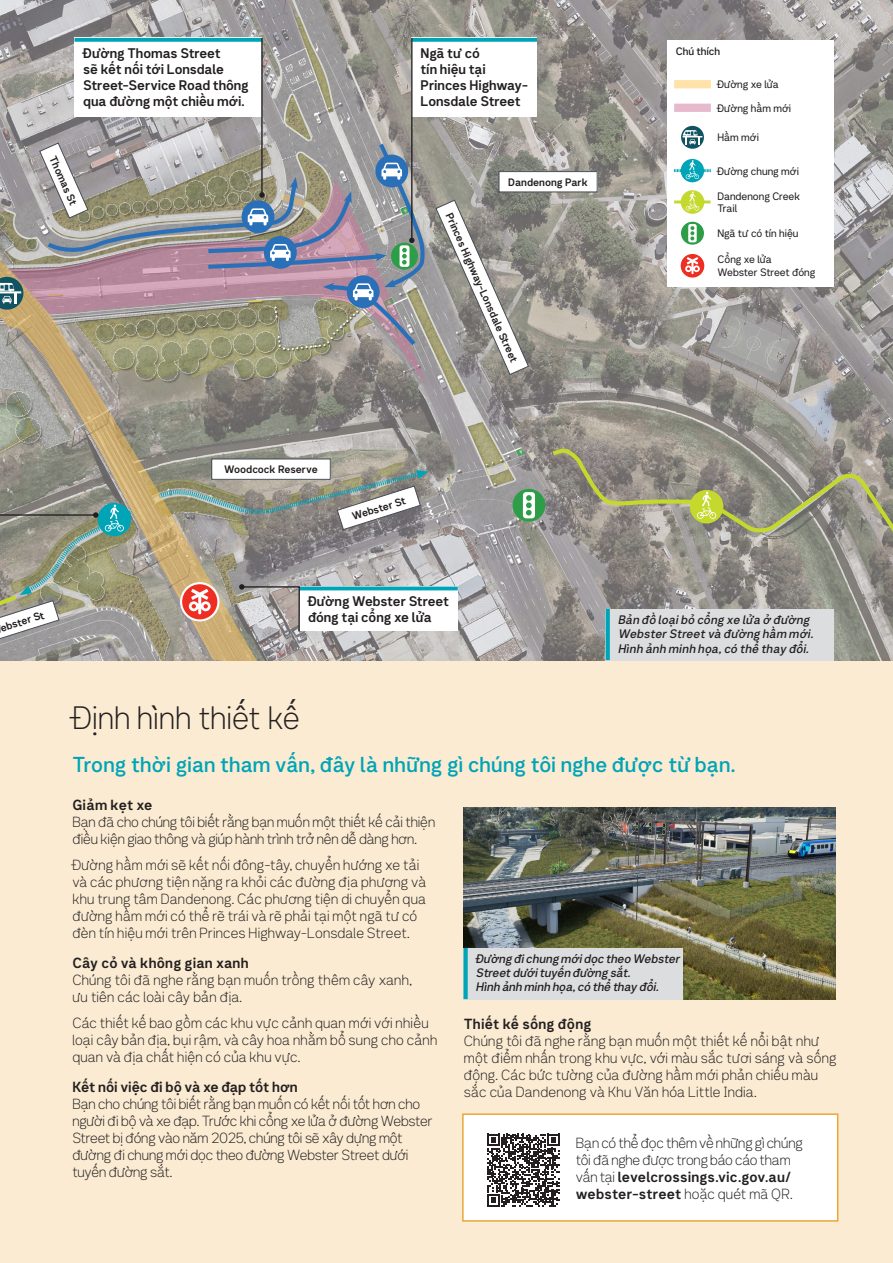
<style>
.page{position:relative;width:893px;height:1263px;background:#fff}
.page>*{position:absolute;margin:0;border:0;box-sizing:border-box;transform-origin:0 0}
.H1_Span_all_col{font:31.5px "Network Sans 2019 Light";letter-spacing:.005em;color:#231f20}
.Intro_Span_all_col{font:21px "Network Sans 2019 Medium";color:#00a4b7}
.H4__Body_bold{font:14.25px/17.1px "Network Sans 2019 Light";letter-spacing:-.005em;color:#231f20}
.Body{font:14.25px/17.1px "Network Sans 2019 Light";letter-spacing:.01em;color:#231f20}
.H4__Body_bold-2{font:14.25px/17.1px "Network Sans 2019 Light";letter-spacing:.015em;color:#231f20}
.Body-2{font:14.25px/17.1px "Network Sans 2019 Light";letter-spacing:-.015em;color:#231f20}
.t1{font:13.5px/16.2px "Network Sans 2019 Bold";letter-spacing:-.01em;color:#231f20}
.Caption_Image{font:italic 12px/14.4px "Network Sans 2019 Medium";letter-spacing:.005em;color:#231f20}
.t2{font:10.5px/12.6px "Network Sans 2019 Regular";letter-spacing:-.005em;color:#231f20}
.t3{font:10.5px "Network Sans 2019 Bold";letter-spacing:-.01em;color:#231f20}
.t4{font:10.5px "Network Sans 2019 Medium";letter-spacing:-.01em;color:#231f20}
.s1{font-family:"Network Sans 2019 Bold"}
</style>
<div class="page">
<div style="left:0;top:659px;width:893px;height:604px;background:#faebd2"></div>
<img style="left:258px;top:0;width:635px;height:660px">
<svg style="left:258px;top:180px;width:167px;height:204px"></svg>
<div style="left:513px;top:489px;width:32px;height:33px;background:#2d9e47;border-radius:50%"></div>
<div style="left:523px;top:492px;width:12px;height:26px;background:#fff;border-radius:3px"></div>
<svg style="left:526px;top:495px;width:6px;height:21px"></svg>
<svg style="left:258px;top:38px;width:3px;height:4px"></svg>
<hr style="left:261px;top:38px;width:2px;height:157px;background:#231f20">
<div style="left:412px;top:38px;width:125px;height:79px;background:#fff"></div>
<svg style="left:412px;top:38px;width:125px;height:4px"></svg>
<hr style="left:411px;top:38px;width:1px;height:202px;background:#231f20">
<div style="left:299px;top:586px;width:159px;height:45px;background:#fff"></div>
<svg style="left:429px;top:586px;width:29px;height:4px"></svg>
<svg style="left:498px;top:171px;width:100px;height:22px"></svg>
<svg style="left:435px;top:199px;width:94px;height:177px"></svg>
<svg style="left:258px;top:140px;width:166px;height:208px"></svg>
<svg style="left:548px;top:444px;width:345px;height:125px"></svg>
<svg style="left:667px;top:41px;width:167px;height:246px"></svg>
<svg style="left:0;top:0;width:258px;height:458px"></svg>
<svg style="left:0;top:458px;width:429px;height:202px"></svg>
<svg style="left:0;top:150px;width:23px;height:179px"></svg>
<div style="left:606px;top:609px;width:228px;height:51px;background:#dcdddf"></div>
<svg style="left:606px;top:609px;width:4px;height:51px"></svg>
<div style="left:463px;top:1114px;width:375px;height:107px;background:#fff"></div>
<div style="left:462px;top:1113px;width:376px;height:109px;border:2px solid #eaa837"></div>
<svg style="left:487px;top:1134px;width:73px;height:72px"></svg>
<img style="left:463px;top:807px;width:372px;height:192px">
<div style="left:463px;top:948px;width:220px;height:51px;background:#dcdddf"></div>
<div style="left:463px;top:948px;width:5px;height:51px;background:#00a4b7"></div>
<p class="t1" style="left:83px;top:44px;width:167px">Đường Thomas Street<br>sẽ kết nối tới Lonsdale<br>Street-Service Road thông qua đường một chiều mới.</p>
<p class="t1" style="left:421px;top:44px;width:109px">Ngã tư có<br>tín hiệu tại<br>Princes Highway-<br>Lonsdale Street</p>
<p class="t3" style="left:61px;top:153px;width:54px;rotate:66deg">Thomas St</p>
<p class="t3" style="left:508px;top:173px;width:81px">Dandenong Park</p>
<p class="t3" style="left:457px;top:210px;width:164px;rotate:66deg">Princes Highway-Lonsdale Street</p>
<p class="t4" style="left:676px;top:42px;width:46px">Chú thích</p>
<p class="t2" style="left:717px;top:78px;width:63px">Đường xe lửa</p>
<p class="t2" style="left:717px;top:101px;width:75px">Đường hầm mới</p>
<p class="t2" style="left:717px;top:131px;width:43px">Hầm mới</p>
<p class="t2" style="left:717px;top:164px;width:83px">Đường chung mới</p>
<p class="t2" style="left:717px;top:189px;width:84px">Dandenong Creek<br>Trail</p>
<p class="t2" style="left:717px;top:226px;width:82px">Ngã tư có tín hiệu</p>
<p class="t2" style="left:717px;top:253px;width:99px">Cổng xe lửa<br>Webster Street đóng</p>
<p class="t3" style="left:-2px;top:619px;width:47px;rotate:-17deg">ebster St</p>
<p class="t3" style="left:224px;top:461px;width:95px">Woodcock Reserve</p>
<p class="t3" style="left:350px;top:508px;width:57px;rotate:-17deg">Webster St</p>
<p class="t1" style="left:308px;top:593px;width:142px">Đường Webster Street đóng tại cổng xe lửa</p>
<p class="Caption_Image" style="left:618px;top:612px;width:197px">Bản đồ loại bỏ cổng xe lửa ở đường<br>Webster Street và đường hầm mới.<br>Hình ảnh minh họa, có thể thay đổi.</p>
<p class="H1_Span_all_col" style="left:72px;top:691px;width:229px">Định hình thiết kế</p>
<p class="Intro_Span_all_col" style="left:72px;top:746px;width:665px">Trong thời gian tham vấn, đây là những gì chúng tôi nghe được từ bạn.</p>
<h3 class="H4__Body_bold" style="left:72px;top:795px;width:364px"><span class="s1">Giảm kẹt xe<br></span>Bạn đã cho chúng tôi biết rằng bạn muốn một thiết kế cải thiện điều kiện giao thông và giúp hành trình trở nên dễ dàng hơn.</h3>
<p class="Body" style="left:72px;top:855px;width:355px">Đường hầm mới sẽ kết nối đông-tây, chuyển hướng xe tải và các phương tiện nặng ra khỏi các đường địa phương và khu trung tâm Dandenong. Các phương tiện di chuyển qua đường hầm mới có thể rẽ trái và rẽ phải tại một ngã tư có đèn tín hiệu mới trên Princes Highway-Lonsdale Street.</p>
<h3 class="H4__Body_bold" style="left:72px;top:953px;width:341px"><span class="s1">Cây cỏ và không gian xanh<br></span>Chúng tôi đã nghe rằng bạn muốn trồng thêm cây xanh, ưu tiên các loài cây bản địa.</h3>
<p class="Body" style="left:72px;top:1013px;width:366px">Các thiết kế bao gồm các khu vực cảnh quan mới với nhiều loại cây bản địa, bụi rậm, và cây hoa nhằm bổ sung cho cảnh quan và địa chất hiện có của khu vực.</p>
<h3 class="H4__Body_bold" style="left:72px;top:1077px;width:362px"><span class="s1">Kết nối việc đi bộ và xe đạp tốt hơn<br></span>Bạn cho chúng tôi biết rằng bạn muốn có kết nối tốt hơn cho người đi bộ và xe đạp. Trước khi cổng xe lửa ở đường Webster Street bị đóng vào năm 2025, chúng tôi sẽ xây dựng một đường đi chung mới dọc theo đường Webster Street dưới tuyến đường sắt.</h3>
<p class="Caption_Image" style="left:476px;top:950px;width:206px">Đường đi chung mới dọc theo Webster<br>Street dưới tuyến đường sắt.<br>Hình ảnh minh họa, có thể thay đổi.</p>
<h3 class="H4__Body_bold-2" style="left:464px;top:1014px;width:374px"><span class="s1">Thiết kế sống động<br></span>Chúng tôi đã nghe rằng bạn muốn một thiết kế nổi bật như một điểm nhấn trong khu vực, với màu sắc tươi sáng và sống động. Các bức tường của đường hầm mới phản chiếu màu sắc của Dandenong và Khu Văn hóa Little India.</h3>
<p class="Body-2" style="left:576px;top:1133px;width:228px">Bạn có thể đọc thêm về những gì chúng tôi đã nghe được trong báo cáo tham vấn tại <span class="s1">levelcrossings.vic.gov.au/ webster-street</span> hoặc quét mã QR.</p>
</div>
